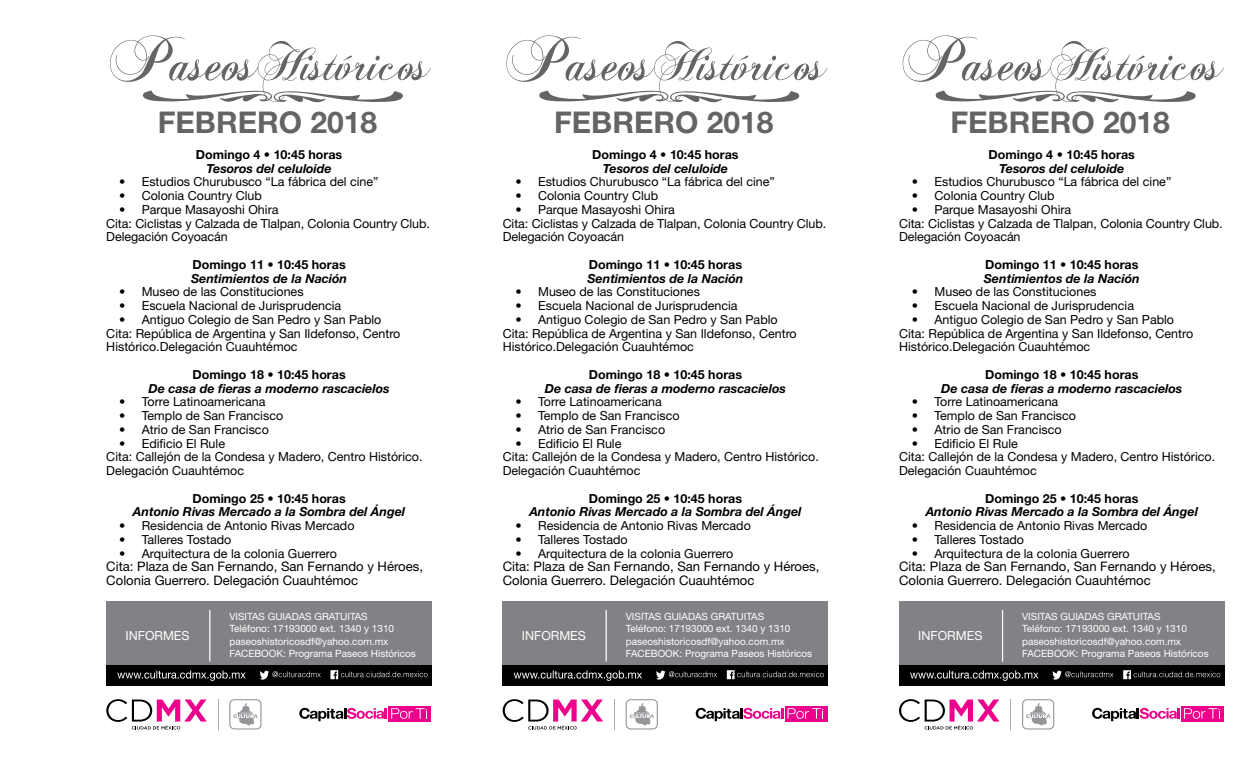
<style>
.page{position:relative;width:1260px;height:765px;background:#fff}
.page>*{position:absolute;margin:0;border:0;box-sizing:border-box;transform-origin:0 0}
.t1{font:700 30px "Helvetica Neue LT Std";color:#636466}
.t2{font:13.12px/13.8px "Helvetica Neue LT Std";color:#000}
.t3{font:12.5px/13.8px "Helvetica Neue LT Std";color:#000}
.t4{font:italic 700 12.5px "Helvetica Neue LT Std";color:#000}
.t5{font:700 12.5px "Helvetica Neue LT Std";color:#000}
.t6{font:12.5px "Helvetica Neue LT Std";color:#fff}
.t7{font:10px/12.5px "Helvetica Neue LT Std";color:#fff}
</style>
<div class="page">
<div style="left:106px;top:601px;width:326px;height:66px;background:#808285"></div>
<div style="left:503px;top:601px;width:325px;height:66px;background:#808285"></div>
<div style="left:899px;top:601px;width:326px;height:66px;background:#808285"></div>
<svg style="left:110px;top:35px;width:321px;height:68px"></svg>
<svg style="left:506px;top:35px;width:322px;height:68px"></svg>
<svg style="left:903px;top:35px;width:321px;height:68px"></svg>
<hr style="left:209px;top:610px;width:1px;height:52px;background:#fff">
<hr style="left:606px;top:610px;width:1px;height:52px;background:#fff">
<hr style="left:1002px;top:610px;width:1px;height:52px;background:#fff">
<div style="left:106px;top:666px;width:326px;height:20px;background:#000"></div>
<div style="left:503px;top:666px;width:325px;height:20px;background:#000"></div>
<div style="left:899px;top:666px;width:326px;height:20px;background:#000"></div>
<svg style="left:117px;top:670px;width:129px;height:11px"></svg>
<svg style="left:260px;top:671px;width:61px;height:9px"></svg>
<svg style="left:330px;top:670px;width:98px;height:9px"></svg>
<svg style="left:514px;top:670px;width:128px;height:11px"></svg>
<svg style="left:656px;top:671px;width:61px;height:9px"></svg>
<svg style="left:727px;top:670px;width:97px;height:9px"></svg>
<svg style="left:910px;top:670px;width:128px;height:11px"></svg>
<svg style="left:1052px;top:671px;width:61px;height:9px"></svg>
<svg style="left:1123px;top:670px;width:97px;height:9px"></svg>
<div style="left:389px;top:706px;width:42px;height:15px;background:#ec008c"></div>
<svg style="left:299px;top:708px;width:128px;height:13px"></svg>
<svg style="left:229px;top:699px;width:33px;height:31px"></svg>
<hr style="left:218px;top:699px;width:1px;height:31px;background:#a7a9ac">
<svg style="left:106px;top:699px;width:101px;height:31px"></svg>
<div style="left:785px;top:706px;width:43px;height:15px;background:#ec008c"></div>
<svg style="left:696px;top:708px;width:127px;height:13px"></svg>
<svg style="left:626px;top:699px;width:32px;height:31px"></svg>
<hr style="left:614px;top:699px;width:1px;height:31px;background:#a7a9ac">
<svg style="left:503px;top:699px;width:100px;height:31px"></svg>
<div style="left:1181px;top:706px;width:43px;height:15px;background:#ec008c"></div>
<svg style="left:1092px;top:708px;width:128px;height:13px"></svg>
<svg style="left:1022px;top:699px;width:32px;height:31px"></svg>
<hr style="left:1011px;top:699px;width:1px;height:31px;background:#a7a9ac">
<svg style="left:899px;top:699px;width:101px;height:31px"></svg>
<h1 class="t1" style="left:158px;top:104px;width:221px">FEBRERO 2018</h1>
<h1 class="t1" style="left:554px;top:104px;width:221px">FEBRERO 2018</h1>
<h1 class="t1" style="left:950px;top:104px;width:221px">FEBRERO 2018</h1>
<p class="t5" style="left:196px;top:147px;width:148px">Domingo 4 • 10:45 horas</p>
<p class="t4" style="left:206px;top:160px;width:127px">Tesoros del celuloide</p>
<p class="t3" style="left:119px;top:175px;width:261px">• Estudios Churubusco “La fábrica del cine”</p>
<p class="t3" style="left:119px;top:189px;width:144px">• Colonia Country Club</p>
<p class="t3" style="left:106px;top:202px;width:325px;text-indent:13px">• Parque Masayoshi Ohira<br>Cita: Ciclistas y Calzada de Tlalpan, Colonia Country Club.<br>Delegación Coyoacán</p>
<p class="t5" style="left:192px;top:257px;width:155px">Domingo 11 • 10:45 horas</p>
<p class="t4" style="left:191px;top:270px;width:158px">Sentimientos de la Nación</p>
<p class="t3" style="left:119px;top:285px;width:186px">• Museo de las Constituciones</p>
<p class="t3" style="left:119px;top:299px;width:224px">• Escuela Nacional de Jurisprudencia</p>
<p class="t3" style="left:106px;top:312px;width:296px;text-indent:13px">• Antiguo Colegio de San Pedro y San Pablo<br>Cita: República de Argentina y San Ildefonso, Centro<br>Histórico.Delegación Cuauhtémoc</p>
<p class="t5" style="left:192px;top:367px;width:155px">Domingo 18 • 10:45 horas</p>
<p class="t4" style="left:149px;top:380px;width:243px">De casa de fieras a moderno rascacielos</p>
<p class="t3" style="left:119px;top:395px;width:148px">• Torre Latinoamericana</p>
<p class="t3" style="left:119px;top:409px;width:165px">• Templo de San Francisco</p>
<p class="t3" style="left:119px;top:422px;width:151px">• Atrio de San Francisco</p>
<p class="t3" style="left:106px;top:436px;width:318px;text-indent:13px">• Edificio El Rule<br>Cita: Callejón de la Condesa y Madero, Centro Histórico.<br>Delegación Cuauhtémoc</p>
<p class="t5" style="left:192px;top:490px;width:155px">Domingo 25 • 10:45 horas</p>
<p class="t4" style="left:133px;top:504px;width:274px">Antonio Rivas Mercado a la Sombra del Ángel</p>
<p class="t3" style="left:119px;top:519px;width:237px">• Residencia de Antonio Rivas Mercado</p>
<p class="t3" style="left:119px;top:532px;width:114px">• Talleres Tostado</p>
<p class="t3" style="left:119px;top:546px;width:219px">• Arquitectura de la colonia Guerrero</p>
<p class="t2" style="left:106px;top:560px;width:318px">Cita: Plaza de San Fernando, San Fernando y Héroes,<br>Colonia Guerrero. Delegación Cuauhtémoc</p>
<p class="t5" style="left:592px;top:147px;width:148px">Domingo 4 • 10:45 horas</p>
<p class="t4" style="left:603px;top:160px;width:127px">Tesoros del celuloide</p>
<p class="t3" style="left:516px;top:175px;width:261px">• Estudios Churubusco “La fábrica del cine”</p>
<p class="t3" style="left:516px;top:189px;width:144px">• Colonia Country Club</p>
<p class="t3" style="left:503px;top:202px;width:325px;text-indent:13px">• Parque Masayoshi Ohira<br>Cita: Ciclistas y Calzada de Tlalpan, Colonia Country Club.<br>Delegación Coyoacán</p>
<p class="t5" style="left:589px;top:257px;width:155px">Domingo 11 • 10:45 horas</p>
<p class="t4" style="left:587px;top:270px;width:158px">Sentimientos de la Nación</p>
<p class="t3" style="left:516px;top:285px;width:186px">• Museo de las Constituciones</p>
<p class="t3" style="left:516px;top:299px;width:224px">• Escuela Nacional de Jurisprudencia</p>
<p class="t3" style="left:503px;top:312px;width:296px;text-indent:13px">• Antiguo Colegio de San Pedro y San Pablo<br>Cita: República de Argentina y San Ildefonso, Centro<br>Histórico.Delegación Cuauhtémoc</p>
<p class="t5" style="left:589px;top:367px;width:155px">Domingo 18 • 10:45 horas</p>
<p class="t4" style="left:545px;top:380px;width:243px">De casa de fieras a moderno rascacielos</p>
<p class="t3" style="left:516px;top:395px;width:148px">• Torre Latinoamericana</p>
<p class="t3" style="left:516px;top:409px;width:165px">• Templo de San Francisco</p>
<p class="t3" style="left:516px;top:422px;width:151px">• Atrio de San Francisco</p>
<p class="t3" style="left:503px;top:436px;width:318px;text-indent:13px">• Edificio El Rule<br>Cita: Callejón de la Condesa y Madero, Centro Histórico.<br>Delegación Cuauhtémoc</p>
<p class="t5" style="left:589px;top:490px;width:155px">Domingo 25 • 10:45 horas</p>
<p class="t4" style="left:529px;top:504px;width:274px">Antonio Rivas Mercado a la Sombra del Ángel</p>
<p class="t3" style="left:516px;top:519px;width:237px">• Residencia de Antonio Rivas Mercado</p>
<p class="t3" style="left:516px;top:532px;width:114px">• Talleres Tostado</p>
<p class="t3" style="left:516px;top:546px;width:219px">• Arquitectura de la colonia Guerrero</p>
<p class="t2" style="left:503px;top:560px;width:318px">Cita: Plaza de San Fernando, San Fernando y Héroes,<br>Colonia Guerrero. Delegación Cuauhtémoc</p>
<p class="t5" style="left:989px;top:147px;width:148px">Domingo 4 • 10:45 horas</p>
<p class="t4" style="left:999px;top:160px;width:127px">Tesoros del celuloide</p>
<p class="t3" style="left:912px;top:175px;width:261px">• Estudios Churubusco “La fábrica del cine”</p>
<p class="t3" style="left:912px;top:189px;width:144px">• Colonia Country Club</p>
<p class="t3" style="left:899px;top:202px;width:325px;text-indent:13px">• Parque Masayoshi Ohira<br>Cita: Ciclistas y Calzada de Tlalpan, Colonia Country Club.<br>Delegación Coyoacán</p>
<p class="t5" style="left:985px;top:257px;width:155px">Domingo 11 • 10:45 horas</p>
<p class="t4" style="left:984px;top:270px;width:158px">Sentimientos de la Nación</p>
<p class="t3" style="left:912px;top:285px;width:186px">• Museo de las Constituciones</p>
<p class="t3" style="left:912px;top:299px;width:224px">• Escuela Nacional de Jurisprudencia</p>
<p class="t3" style="left:899px;top:312px;width:296px;text-indent:13px">• Antiguo Colegio de San Pedro y San Pablo<br>Cita: República de Argentina y San Ildefonso, Centro<br>Histórico.Delegación Cuauhtémoc</p>
<p class="t5" style="left:985px;top:367px;width:155px">Domingo 18 • 10:45 horas</p>
<p class="t4" style="left:941px;top:380px;width:243px">De casa de fieras a moderno rascacielos</p>
<p class="t3" style="left:912px;top:395px;width:148px">• Torre Latinoamericana</p>
<p class="t3" style="left:912px;top:409px;width:165px">• Templo de San Francisco</p>
<p class="t3" style="left:912px;top:422px;width:151px">• Atrio de San Francisco</p>
<p class="t3" style="left:899px;top:436px;width:318px;text-indent:13px">• Edificio El Rule<br>Cita: Callejón de la Condesa y Madero, Centro Histórico.<br>Delegación Cuauhtémoc</p>
<p class="t5" style="left:985px;top:490px;width:155px">Domingo 25 • 10:45 horas</p>
<p class="t4" style="left:926px;top:504px;width:274px">Antonio Rivas Mercado a la Sombra del Ángel</p>
<p class="t3" style="left:912px;top:519px;width:237px">• Residencia de Antonio Rivas Mercado</p>
<p class="t3" style="left:912px;top:532px;width:114px">• Talleres Tostado</p>
<p class="t3" style="left:912px;top:546px;width:219px">• Arquitectura de la colonia Guerrero</p>
<p class="t2" style="left:899px;top:560px;width:318px">Cita: Plaza de San Fernando, San Fernando y Héroes,<br>Colonia Guerrero. Delegación Cuauhtémoc</p>
<p class="t7" style="left:229px;top:610px;width:188px">VISITAS GUIADAS GRATUITAS<br>Teléfono: 17193000 ext. 1340 y 1310 paseoshistoricosdf@yahoo.com.mx FACEBOOK: Programa Paseos Históricos</p>
<p class="t7" style="left:626px;top:610px;width:188px">VISITAS GUIADAS GRATUITAS<br>Teléfono: 17193000 ext. 1340 y 1310 paseoshistoricosdf@yahoo.com.mx FACEBOOK: Programa Paseos Históricos</p>
<p class="t7" style="left:1022px;top:610px;width:188px">VISITAS GUIADAS GRATUITAS<br>Teléfono: 17193000 ext. 1340 y 1310 paseoshistoricosdf@yahoo.com.mx FACEBOOK: Programa Paseos Históricos</p>
<p class="t6" style="left:126px;top:628px;width:66px">INFORMES</p>
<p class="t6" style="left:522px;top:628px;width:66px">INFORMES</p>
<p class="t6" style="left:918px;top:628px;width:66px">INFORMES</p>
</div>
